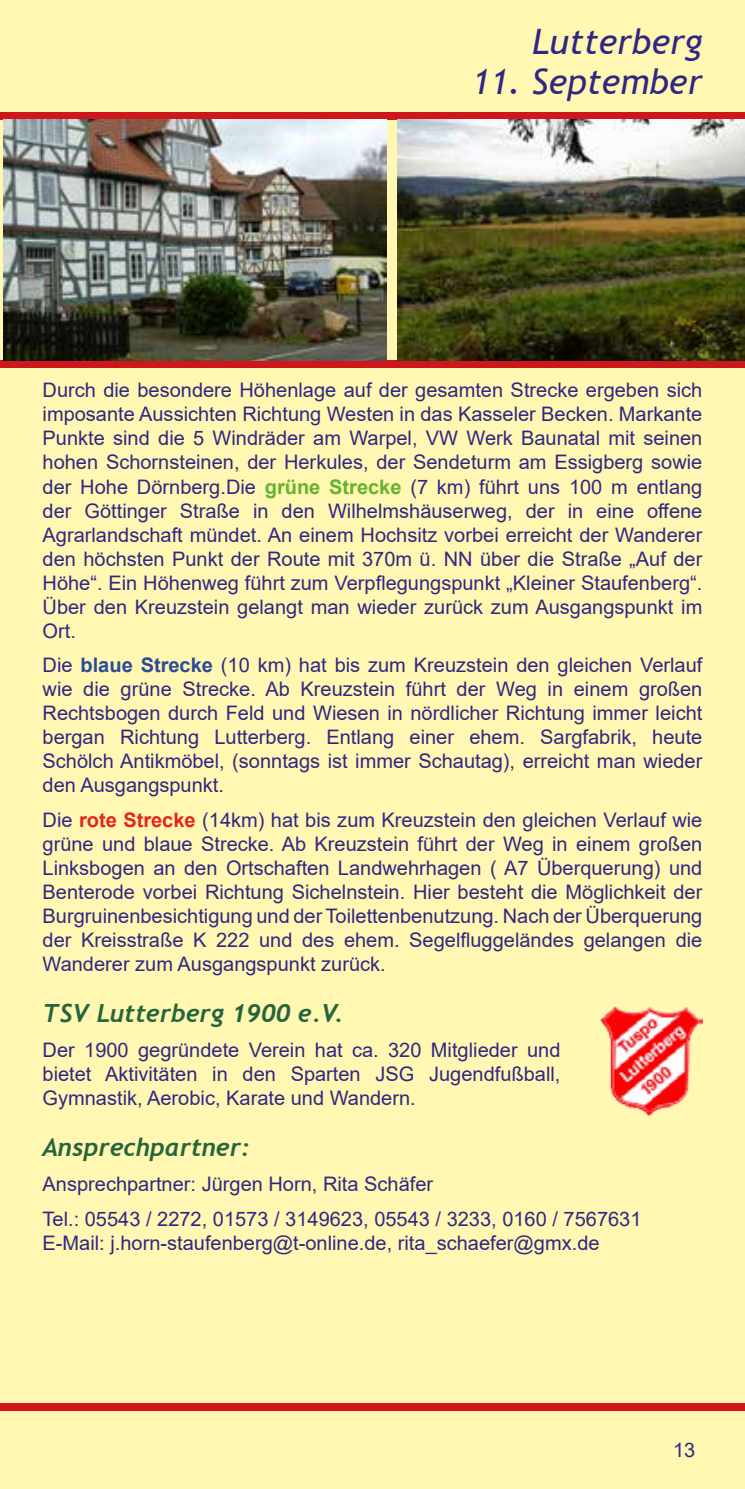
<style>
.page{position:relative;width:745px;height:1489px;background:#fff}
.page>*{position:absolute;margin:0;border:0;box-sizing:border-box;transform-origin:0 0}
.t1{font:italic 35px "Trebuchet MS";color:#312783}
.t2{font:italic 700 25px "Trebuchet";color:#25653d}
.t3{font:20px/24px "Arial";color:#312783;text-align:justify}
.s1{font-weight:700;color:#65b32e}
.s2{font-weight:700;color:#2c4a9a}
.s3{font-weight:700;color:#e5231f}
</style>
<div class="page">
<div style="left:0;top:0;width:744px;height:1488px;background:#fff7b2"></div>
<div style="left:0;top:113px;width:744px;height:7px;background:#cd171a"></div>
<div style="left:0;top:360px;width:744px;height:8px;background:#cd171a"></div>
<div style="left:0;top:1403px;width:744px;height:7px;background:#cd171a"></div>
<img style="left:4px;top:120px;width:382px;height:240px">
<img style="left:397px;top:120px;width:347px;height:240px">
<img style="left:599px;top:1006px;width:103px;height:110px">
<h1 class="t1" style="left:531px;top:20px;width:172px">Lutterberg</h1>
<h1 class="t1" style="left:471px;top:60px;width:232px">11. September</h1>
<p class="t3" style="left:43px;top:378px;width:661px">Durch die besondere Höhenlage auf der gesamten Strecke ergeben sich imposante Aussichten Richtung Westen in das Kasseler Becken. Markante Punkte sind die 5 Windräder am Warpel, VW Werk Baunatal mit seinen hohen Schornsteinen, der Herkules, der Sendeturm am Essigberg sowie der Hohe Dörnberg.Die <span class="s1">grüne Strecke</span> (7 km) führt uns 100 m entlang der Göttinger Straße in den Wilhelmshäuserweg, der in eine offene Agrarlandschaft mündet. An einem Hochsitz vorbei erreicht der Wanderer den höchsten Punkt der Route mit 370m ü. NN über die Straße „Auf der Höhe“. Ein Höhenweg führt zum Verpflegungspunkt „Kleiner Staufenberg“.<br>Über den Kreuzstein gelangt man wieder zurück zum Ausgangspunkt im Ort.</p>
<p class="t3" style="left:43px;top:653px;width:661px">Die <span class="s2">blaue Strecke</span> (10 km) hat bis zum Kreuzstein den gleichen Verlauf wie die grüne Strecke. Ab Kreuzstein führt der Weg in einem großen Rechtsbogen durch Feld und Wiesen in nördlicher Richtung immer leicht bergan Richtung Lutterberg. Entlang einer ehem. Sargfabrik, heute Schölch Antikmöbel, (sonntags ist immer Schautag), erreicht man wieder den Ausgangspunkt.</p>
<p class="t3" style="left:43px;top:807px;width:661px">Die <span class="s3">rote Strecke</span> (14km) hat bis zum Kreuzstein den gleichen Verlauf wie grüne und blaue Strecke. Ab Kreuzstein führt der Weg in einem großen Linksbogen an den Ortschaften Landwehrhagen ( A7 Überquerung) und Benterode vorbei Richtung Sichelnstein. Hier besteht die Möglichkeit der Burgruinenbesichtigung und der Toilettenbenutzung. Nach der Überquerung der Kreisstraße K 222 und des ehem. Segelfluggeländes gelangen die Wanderer zum Ausgangspunkt zurück.</p>
<p class="t2" style="left:43px;top:997px;width:302px">TSV Lutterberg 1900 e.V.</p>
<p class="t3" style="left:43px;top:1037px;width:519px">Der 1900 gegründete Verein hat ca. 320 Mitglieder und bietet Aktivitäten in den Sparten JSG Jugendfußball, Gymnastik, Aerobic, Karate und Wandern.</p>
<p class="t2" style="left:43px;top:1131px;width:209px">Ansprechpartner:</p>
<p class="t3" style="left:43px;top:1166px;width:600px;line-height:34.5px">Ansprechpartner: Jürgen Horn, Rita Schäfer<br>Tel.: 05543 / 2272, 01573 / 3149623, 05543 / 3233, 0160 / 7567631</p>
<p class="t3" style="left:43px;top:1230px;width:558px">E-Mail: j.horn-staufenberg@t-online.de, rita_schaefer@gmx.de</p>
<p class="t3" style="left:672px;top:1437px;width:24px">13</p>
</div>
